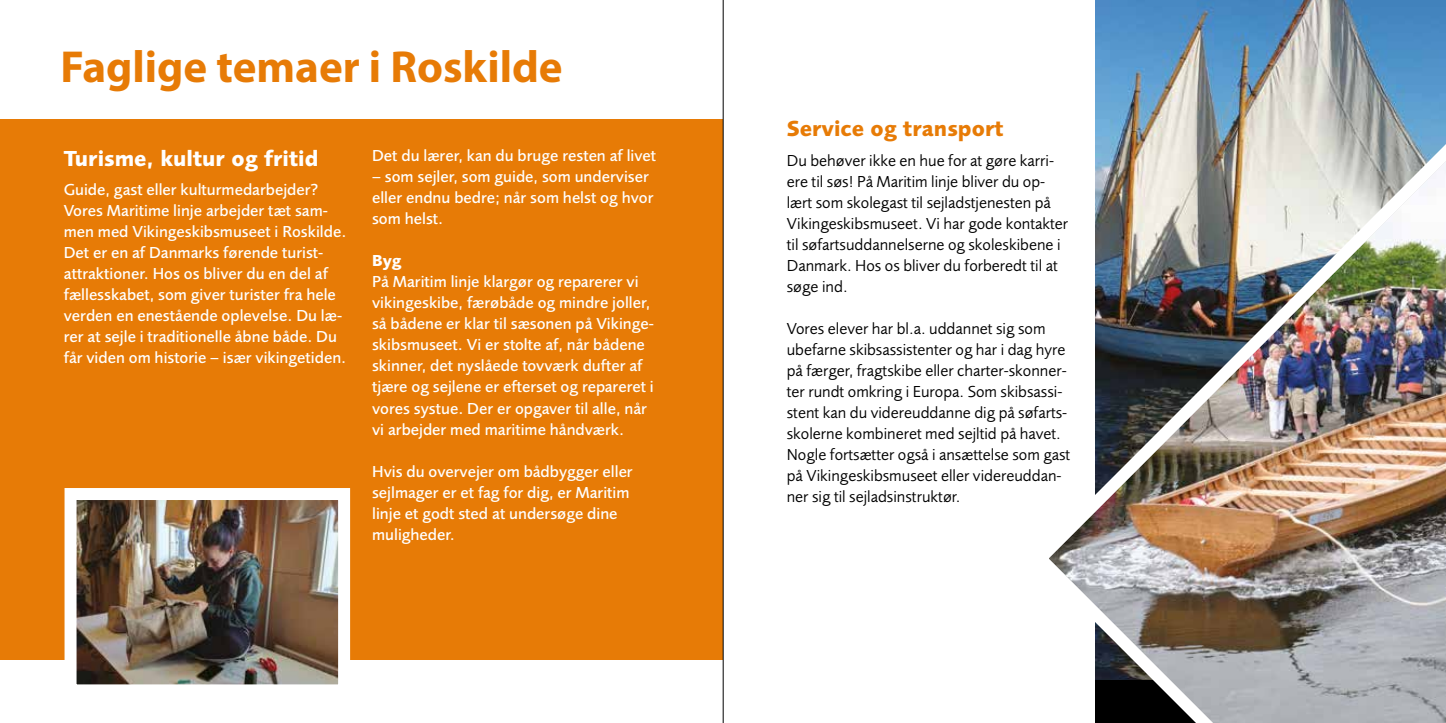
<style>
.page{position:relative;width:1446px;height:723px;background:#fff}
.page>*{position:absolute;margin:0;border:0;box-sizing:border-box;transform-origin:0 0}
.t1{font:700 45px "Myriad Pro";color:#e77b06}
.t2{font:700 22.5px "Foundry Sans";color:#fff}
.t3{font:700 22.5px "Foundry Sans";color:#e77b06}
.t4{font:500 16.5px/21px "Foundry Sans";color:#fff}
.t5{font:16.5px/21px "Foundry Sans";color:#000}
.t6{font:700 16.5px "Foundry Sans";color:#fff}
</style>
<div class="page">
<div style="left:0;top:119px;width:723px;height:540px;background:#e77b06"></div>
<img style="left:1095px;top:0;width:351px;height:54px">
<img style="left:1049px;top:54px;width:397px;height:669px">
<img style="left:59px;top:488px;width:297px;height:197px">
<hr style="left:723px;top:0;width:1px;height:723px;background:#000">
<h1 class="t1" style="left:61px;top:37px;width:504px">Faglige temaer i Roskilde</h1>
<h2 class="t2" style="left:64px;top:145px;width:256px">Turisme, kultur og fritid</h2>
<p class="t4" style="left:64px;top:179px;width:284px">Guide, gast eller kulturmedarbejder?<br>Vores Maritime linje arbejder tæt sam&shy;men med Vikingeskibsmuseet i Roskilde.<br>Det er en af Danmarks førende turist&shy;attraktioner. Hos os bliver du en del af fællesskabet, som giver turister fra hele verden en enestående oplevelse. Du læ&shy;rer at sejle i traditionelle åbne både. Du får viden om historie – især vikingetiden.</p>
<p class="t4" style="left:372px;top:145px;width:286px">Det du lærer, kan du bruge resten af livet</p>
<p class="t4" style="left:372px;top:166px;width:283px">– som sejler, som guide, som underviser eller endnu bedre; når som helst og hvor som helst.</p>
<p class="t6" style="left:372px;top:251px;width:31px">Byg</p>
<p class="t4" style="left:372px;top:271px;width:283px">På Maritim linje klargør og reparerer vi vikingeskibe, færøbåde og mindre joller, så bådene er klar til sæsonen på Vikinge&shy;skibsmuseet. Vi er stolte af, når bådene skinner, det nyslåede tovværk dufter af tjære og sejlene er efterset og repareret i vores systue. Der er opgaver til alle, når vi arbejder med maritime håndværk.</p>
<p class="t4" style="left:372px;top:460px;width:262px">Hvis du overvejer om bådbygger eller sejlmager er et fag for dig, er Maritim linje et godt sted at undersøge dine muligheder.</p>
<h2 class="t3" style="left:787px;top:115px;width:218px">Service og transport</h2>
<p class="t5" style="left:787px;top:150px;width:283px">Du behøver ikke en hue for at gøre karri&shy;ere til søs! På Maritim linje bliver du op&shy;lært som skolegast til sejladstjenesten på Vikingeskibsmuseet. Vi har gode kontakter til søfartsuddannelserne og skoleskibene i Danmark. Hos os bliver du forberedt til at søge ind.</p>
<p class="t5" style="left:787px;top:318px;width:285px">Vores elever har bl.a. uddannet sig som ubefarne skibsassistenter og har i dag hyre på færger, fragtskibe eller charter-skonner&shy;ter rundt omkring i Europa. Som skibsassi&shy;stent kan du videreuddanne dig på søfarts&shy;skolerne kombineret med sejltid på havet.<br>Nogle fortsætter også i ansættelse som gast på Vikingeskibsmuseet eller videreuddan&shy;ner sig til sejladsinstruktør.</p>
</div>
